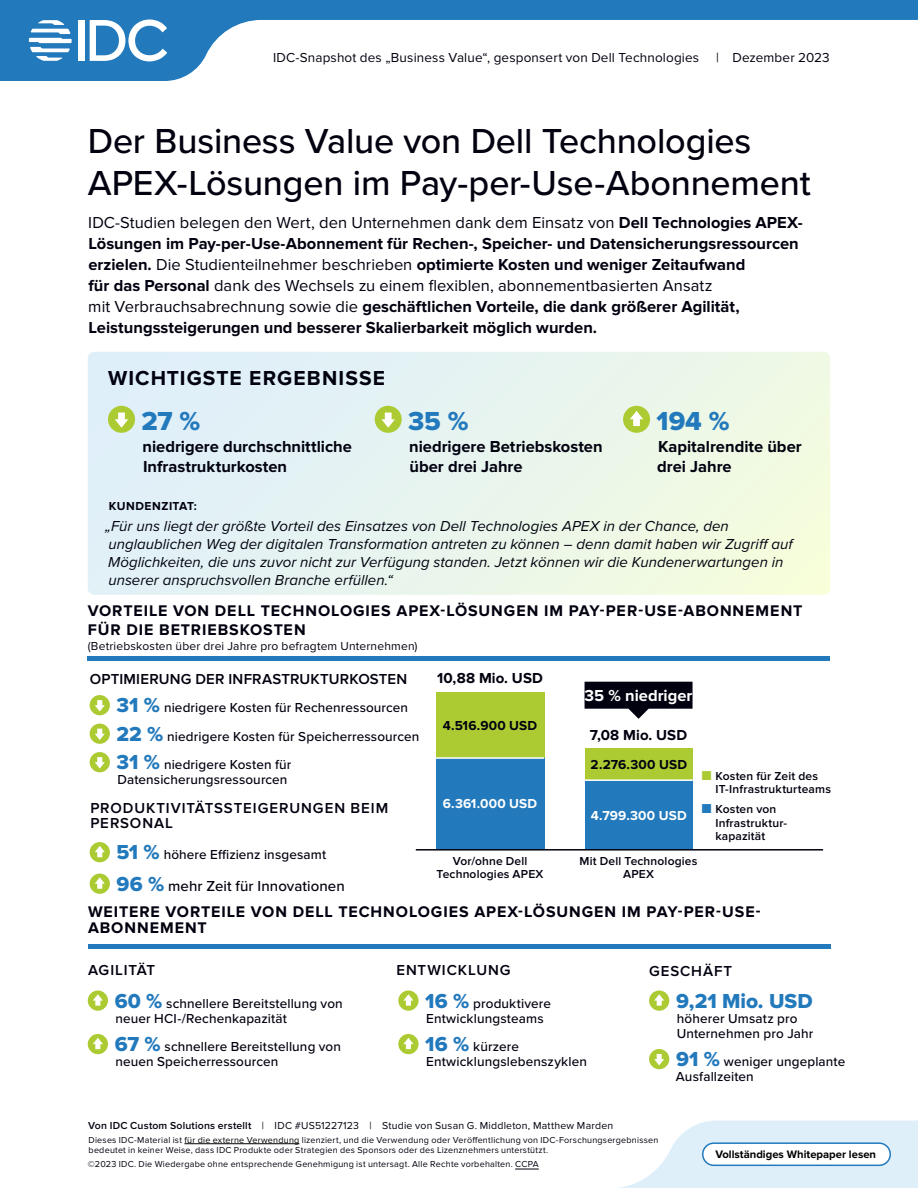
<style>
.page{position:relative;width:918px;height:1188px;background:#fff}
.page>*{position:absolute;margin:0;border:0;box-sizing:border-box;transform-origin:0 0}
.t1{font:500 36px/42px "Proxima Nova";letter-spacing:-.005em;color:#01010f}
.t2{font:27px "Proxima Nova Extrabld";letter-spacing:-.005em;color:#2279bc}
.t3{font:700 21px "Proxima Nova";letter-spacing:.05em;color:#01010f}
.t4{font:21px "Proxima Nova Extrabld";color:#2279bc}
.t5{font:700 16.5px/21px "Proxima Nova";color:#01010f}
.t6{font:700 16.5px "Proxima Nova";color:#fff}
.t7{font:700 15.9px/16.5px "Proxima Nova";letter-spacing:.06em;color:#01010f}
.t8{font:italic 15px/18px "Proxima Nova";letter-spacing:.005em;color:#01010f}
.t9{font:600 15px/15px "Proxima Nova";letter-spacing:.055em;color:#01010f}
.t10{font:600 15px "Proxima Nova";letter-spacing:.015em;color:#01010f}
.t11{font:500 15px "Proxima Nova";letter-spacing:.005em;color:#01010f}
.t12{font:700 15px "Proxima Nova";letter-spacing:.01em;color:#01010f}
.t13{font:500 13.5px/15px "Proxima Nova";letter-spacing:.01em;color:#01010f}
.t14{font:13.5px "Proxima Nova";letter-spacing:.01em;color:#01010f}
.t15{font:700 13.5px "Proxima Nova";letter-spacing:.015em;color:#01010f}
.t16{font:700 13.5px "Proxima Nova";letter-spacing:.01em;color:#fff}
.t17{font:600 12px/13.5px "Proxima Nova";letter-spacing:.015em;color:#01010f;text-align:center}
.t18{font:12px "Proxima Nova";letter-spacing:.015em;color:#01010f}
.t19{font:700 12px "Proxima Nova";letter-spacing:.04em;color:#01010f}
.t20{font:700 11.25px "Proxima Nova";color:#000}
.t21{font:10.5px "Proxima Nova";letter-spacing:.02em;color:#01010f}
.t22{font:9px/10.5px "Proxima Nova";letter-spacing:.025em;color:#01010f}
.s1{font-weight:400}
.s2{font-family:"Proxima Nova Extrabld";font-weight:400;font-size:21px;color:#2279bc}
.s3{font-size:15.6px;color:#accb32}
.s4{font-size:15.6px;color:#2279bc}
.s5{font-weight:600}
.s6{color:#000}
</style>
<div class="page">
<svg style="left:184px;top:1120px;width:734px;height:68px"></svg>
<hr style="left:184px;top:1143px;width:115px;height:1px;background:#000">
<svg style="left:515px;top:1169px;width:24px;height:1px"></svg>
<div style="left:703px;top:1143px;width:187px;height:22px;background:#fff;border-radius:11px"></div>
<div style="left:702px;top:1142px;width:189px;height:24px;border:2px solid #2279bc;border-radius:11px"></div>
<svg style="left:88px;top:352px;width:742px;height:243px;background:#e8f4ed"></svg>
<div style="left:436px;top:693px;width:108px;height:65px;background:#accb32"></div>
<div style="left:436px;top:758px;width:108px;height:92px;background:#2279bc"></div>
<div style="left:585px;top:748px;width:108px;height:32px;background:#accb32"></div>
<div style="left:585px;top:780px;width:108px;height:70px;background:#2279bc"></div>
<hr style="left:436px;top:757px;width:108px;height:2px;background:#fff">
<hr style="left:585px;top:779px;width:108px;height:2px;background:#fff">
<svg style="left:0;top:0;width:918px;height:81px"></svg>
<div style="left:78px;top:20px;width:7px;height:41px;background:#fff"></div>
<svg style="left:90px;top:19px;width:77px;height:42px"></svg>
<svg style="left:29px;top:20px;width:43px;height:41px"></svg>
<div style="left:623px;top:406px;width:27px;height:27px;background:#accb32;border-radius:50%"></div>
<svg style="left:630px;top:411px;width:13px;height:15px"></svg>
<div style="left:375px;top:406px;width:27px;height:27px;background:#accb32;border-radius:50%"></div>
<svg style="left:381px;top:413px;width:14px;height:15px"></svg>
<div style="left:108px;top:406px;width:27px;height:27px;background:#accb32;border-radius:50%"></div>
<svg style="left:115px;top:413px;width:13px;height:15px"></svg>
<div style="left:88px;top:990px;width:20px;height:21px;background:#accb32;border-radius:50%"></div>
<svg style="left:93px;top:994px;width:10px;height:12px"></svg>
<div style="left:88px;top:1034px;width:20px;height:20px;background:#accb32;border-radius:50%"></div>
<svg style="left:93px;top:1038px;width:10px;height:11px"></svg>
<div style="left:398px;top:990px;width:21px;height:21px;background:#accb32;border-radius:50%"></div>
<svg style="left:403px;top:994px;width:10px;height:12px"></svg>
<div style="left:398px;top:1034px;width:21px;height:20px;background:#accb32;border-radius:50%"></div>
<svg style="left:403px;top:1038px;width:10px;height:11px"></svg>
<div style="left:649px;top:990px;width:20px;height:21px;background:#accb32;border-radius:50%"></div>
<svg style="left:654px;top:994px;width:10px;height:12px"></svg>
<div style="left:649px;top:1049px;width:20px;height:20px;background:#accb32;border-radius:50%"></div>
<svg style="left:654px;top:1054px;width:10px;height:11px"></svg>
<div style="left:88px;top:944px;width:743px;height:5px;background:#2279bc"></div>
<svg style="left:585px;top:682px;width:108px;height:37px"></svg>
<div style="left:88px;top:656px;width:742px;height:5px;background:#2279bc"></div>
<div style="left:90px;top:695px;width:20px;height:20px;background:#accb32;border-radius:50%"></div>
<svg style="left:95px;top:700px;width:10px;height:12px"></svg>
<div style="left:90px;top:724px;width:20px;height:20px;background:#accb32;border-radius:50%"></div>
<svg style="left:95px;top:729px;width:10px;height:11px"></svg>
<div style="left:90px;top:752px;width:20px;height:20px;background:#accb32;border-radius:50%"></div>
<svg style="left:95px;top:757px;width:10px;height:12px"></svg>
<div style="left:90px;top:842px;width:20px;height:20px;background:#accb32;border-radius:50%"></div>
<svg style="left:95px;top:846px;width:10px;height:11px"></svg>
<div style="left:90px;top:874px;width:20px;height:20px;background:#accb32;border-radius:50%"></div>
<svg style="left:95px;top:877px;width:10px;height:12px"></svg>
<hr style="left:416px;top:849px;width:407px;height:2px;background:#01010f">
<p class="t14" style="left:273px;top:50px;width:428px">IDC-Snapshot des „Business Value“, gesponsert von Dell Technologies</p>
<p class="t14" style="left:716px;top:50px;width:115px">| Dezember 2023</p>
<h1 class="t1" style="left:88px;top:121px;width:725px">Der Business Value von Dell Technologies<br>APEX-Lösungen im Pay-per-Use-Abonnement</h1>
<p class="t5" style="left:88px;top:212px;width:716px"><span class="s1">IDC-Studien belegen den Wert, den Unternehmen dank dem Einsatz von</span> Dell Technologies APEX-Lösungen im Pay-per-Use-Abonnement für Rechen-, Speicher- und Datensicherungsressourcen erzielen. <span class="s1">Die Studienteilnehmer beschrieben</span> optimierte Kosten und weniger Zeitaufwand<br>für das Personal <span class="s1">dank des Wechsels zu einem flexiblen, abonnementbasierten Ansatz<br>mit Verbrauchsabrechnung sowie die</span> geschäftlichen Vorteile, die dank größerer Agilität, Leistungssteigerungen und besserer Skalierbarkeit möglich wurden.</p>
<p class="t3" style="left:108px;top:366px;width:278px">WICHTIGSTE ERGEBNISSE</p>
<h2 class="t2" style="left:657px;top:405px;width:75px">194 %</h2>
<p class="t5" style="left:657px;top:437px;width:146px;line-height:19.5px">Kapitalrendite über drei Jahre</p>
<h2 class="t2" style="left:141px;top:405px;width:60px">27 %</h2>
<p class="t5" style="left:143px;top:437px;width:211px;line-height:19.5px">niedrigere durchschnittliche<br>Infrastrukturkosten</p>
<p class="t19" style="left:109px;top:499px;width:90px">KUNDENZITAT:</p>
<p class="t8" style="left:105px;top:517px;width:689px">„Für uns liegt der größte Vorteil des Einsatzes von Dell Technologies APEX in der Chance, den unglaublichen Weg der digitalen Transformation antreten zu können – denn damit haben wir Zugriff auf Möglichkeiten, die uns zuvor nicht zur Verfügung standen. Jetzt können wir die Kundenerwartungen in unserer anspruchsvollen Branche erfüllen.“</p>
<h2 class="t2" style="left:408px;top:405px;width:62px">35 %</h2>
<p class="t5" style="left:409px;top:437px;width:195px;line-height:19.5px">niedrigere Betriebskosten über drei Jahre</p>
<p class="t7" style="left:88px;top:602px;width:716px;line-height:19.2px">VORTEILE VON DELL TECHNOLOGIES APEX-LÖSUNGEN IM PAY-PER-USE-ABONNEMENT<br>FÜR DIE BETRIEBSKOSTEN</p>
<p class="t18" style="left:88px;top:639px;width:331px">(Betriebskosten über drei Jahre pro befragtem Unternehmen)</p>
<p class="t10" style="left:90px;top:670px;width:319px">OPTIMIERUNG DER INFRASTRUKTURKOSTEN</p>
<p class="t13" style="left:117px;top:694px;width:304px;line-height:28.5px"><span class="s2">31 %</span> niedrigere Kosten für Rechenressourcen<br><span class="s2">22 %</span> niedrigere Kosten für Speicherressourcen<br><span class="s2">31 %</span> niedrigere Kosten für</p>
<p class="t13" style="left:117px;top:773px;width:172px">Datensicherungsressourcen</p>
<p class="t9" style="left:90px;top:801px;width:300px">PRODUKTIVITÄTSSTEIGERUNGEN BEIM<br>PERSONAL</p>
<p class="t13" style="left:117px;top:848px;width:211px"><span class="s2">51 %</span> höhere Effizienz insgesamt</p>
<p class="t11" style="left:117px;top:877px;width:230px"><span class="s2">96 %</span> mehr Zeit für Innovationen</p>
<p class="t12" style="left:437px;top:670px;width:107px">10,88 Mio. USD</p>
<p class="t15" style="left:443px;top:718px;width:96px">4.516.900 USD</p>
<p class="t16" style="left:443px;top:796px;width:96px">6.361.000 USD</p>
<p class="t6" style="left:585px;top:686px;width:109px">35 % niedriger</p>
<p class="t12" style="left:590px;top:727px;width:99px">7,08 Mio. USD</p>
<p class="t15" style="left:591px;top:756px;width:98px">2.276.300 USD</p>
<p class="t16" style="left:591px;top:807px;width:97px">4.799.300 USD</p>
<p class="t17" style="left:716px;top:769px;width:117px;text-align:left;text-indent:-14px"><span class="s3">■</span> Kosten für Zeit des<br>IT-Infrastrukturteams</p>
<p class="t17" style="left:716px;top:803px;width:73px;text-align:left;text-indent:-14px"><span class="s4">■</span> Kosten von<br>Infrastruktur&shy;kapazität</p>
<p class="t17" style="left:437px;top:854px;width:109px">Vor/ohne Dell<br>Technologies APEX</p>
<p class="t17" style="left:580px;top:854px;width:119px">Mit Dell Technologies<br>APEX</p>
<p class="t7" style="left:88px;top:904px;width:674px">WEITERE VORTEILE VON DELL TECHNOLOGIES APEX-LÖSUNGEN IM PAY-PER-USE-<br>ABONNEMENT</p>
<p class="t9" style="left:88px;top:962px;width:69px">AGILITÄT</p>
<p class="t13" style="left:115px;top:996px;width:230px"><span class="s2">60 %</span> schnellere Bereitstellung von neuer HCI-/Rechenkapazität</p>
<p class="t13" style="left:115px;top:1040px;width:228px"><span class="s2">67 %</span> schnellere Bereitstellung von neuen Speicherressourcen</p>
<p class="t9" style="left:649px;top:964px;width:85px">GESCHÄFT</p>
<p class="t4" style="left:676px;top:988px;width:138px">9,21 Mio. USD</p>
<p class="t13" style="left:677px;top:1011px;width:138px">höherer Umsatz pro<br>Unternehmen pro Jahr</p>
<p class="t13" style="left:676px;top:1055px;width:171px"><span class="s2">91 %</span> weniger ungeplante<br>Ausfallzeiten</p>
<p class="t9" style="left:396px;top:962px;width:116px">ENTWICKLUNG</p>
<p class="t13" style="left:425px;top:996px;width:127px"><span class="s2">16 %</span> produktivere<br>Entwicklungsteams</p>
<p class="t13" style="left:425px;top:1040px;width:163px"><span class="s2">16 %</span> kürzere<br>Entwicklungslebenszyklen</p>
<p class="t21" style="left:88px;top:1119px;width:527px"><span class="s5">Von IDC Custom Solutions erstellt</span> | IDC #US51227123 | Studie von Susan G. Middleton, Matthew Marden</p>
<p class="t22" style="left:89px;top:1134px;width:571px">Dieses IDC-Material ist <span class="s6">für die externe Verwendung</span> lizenziert, und die Verwendung oder Veröffentlichung von IDC-Forschungsergebnissen bedeutet in keiner Weise, dass IDC Produkte oder Strategien des Sponsors oder des Lizenznehmers unterstützt.</p>
<p class="t22" style="left:88px;top:1159px;width:452px">©2023 IDC. Die Wiedergabe ohne entsprechende Genehmigung ist untersagt. Alle Rechte vorbehalten. CCPA</p>
<p class="t20" style="left:715px;top:1147px;width:162px">Vollständiges Whitepaper lesen</p>
</div>
